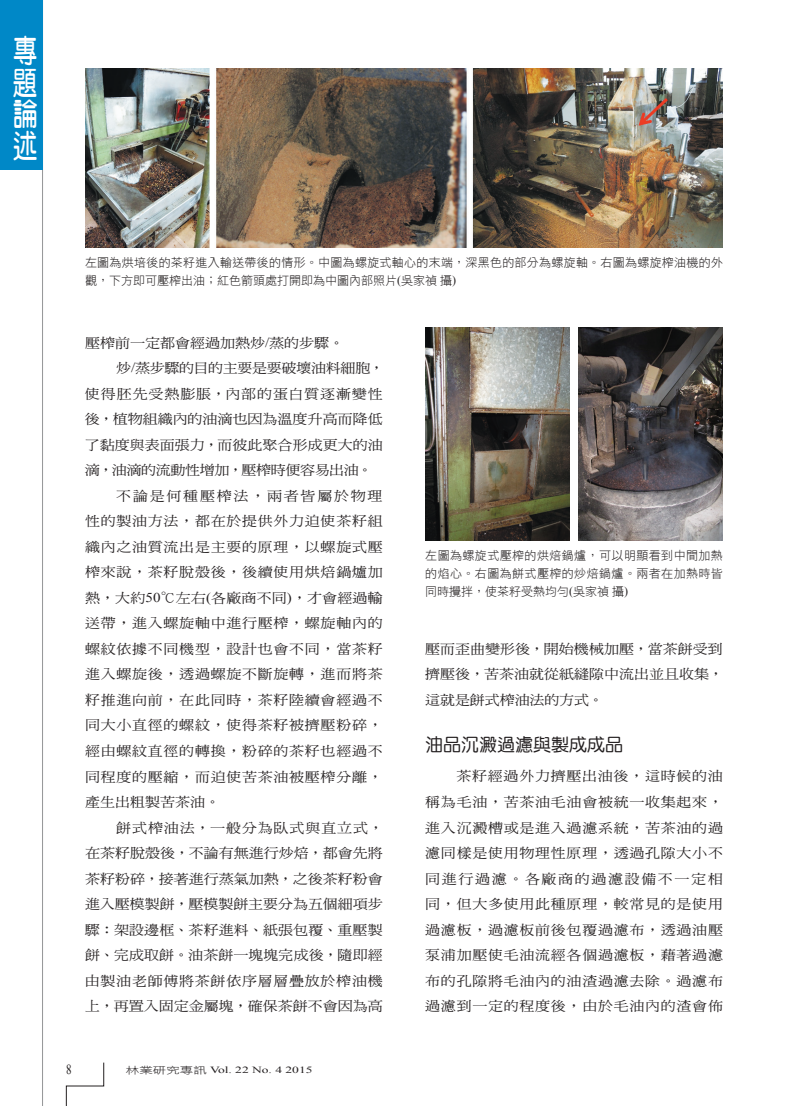
<style>
.page{position:relative;width:808px;height:1106px;background:#fff}
.page>*{position:absolute;margin:0;border:0;box-sizing:border-box;transform-origin:0 0}
.t1{font:31.5px/31.5px "DF Yuan W7 WINP BF";color:#fff;text-align:justify;scale:.77 1}
.t2{font:18px "DF Yuan W5 WINP BF";color:#231f20}
.t3{font:13.8px "Times New Roman";color:#231f20;scale:.8 1}
.t4{font:13.5px/25.5px "DF Ming W5 WINP BF";letter-spacing:.045em;color:#231f20;text-align:justify;scale:1.11 1}
.t5{font:13.5px "DF Ming W5 WINP BF";color:#231f20;scale:1.11 1}
.t6{font:13.5px "DF Ming W5 WINP BF";letter-spacing:.01em;color:#231f20;scale:1.11 1}
.t7{font:13.5px "DF Ming W5 WINP BF";letter-spacing:.005em;color:#231f20;scale:1.11 1}
.t8{font:13.5px "DF Ming W5 WINP BF";letter-spacing:-.02em;color:#231f20;scale:1.11 1}
.t9{font:13.5px "DF Ming W5 WINP BF";letter-spacing:-.005em;color:#231f20;scale:1.11 1}
.t10{font:13.5px "DF Ming W5 WINP BF";letter-spacing:.115em;color:#231f20;scale:1.11 1}
.t11{font:12px/18px "DF Hei W3 WINP BF";letter-spacing:.025em;color:#231f20;text-align:justify}
.t12{font:9.45px "Times New Roman";color:#231f20;scale:1.43 1}
.s1{font-family:"Times New Roman"}
.s2{font-family:"DF Hei W3 WINP BF"}
</style>
<div class="page">
<hr style="left:42px;top:0;width:1px;height:1106px;background:#6c6d70">
<svg style="left:66px;top:1062px;width:38px;height:44px"></svg>
<div style="left:0;top:0;width:43px;height:170px;background:#0088c7"></div>
<img style="left:425px;top:327px;width:145px;height:213px">
<img style="left:578px;top:327px;width:145px;height:213px">
<img style="left:85px;top:68px;width:638px;height:179px">
<h1 class="t1" style="left:13px;top:35px;width:32px">專題論述</h1>
<p class="t11" style="left:85px;top:253px;width:639px">左圖為烘培後的茶籽進入輸送帶後的情形。中圖為螺旋式軸心的末端，深黑色的部分為螺旋軸。右圖為螺旋榨油機的外觀，下方即可壓榨出油；紅色箭頭處打開即為中圖內部照片<span class="s1">(</span>吳家禎攝<span class="s1">)</span></p>
<p class="t5" style="left:85px;top:336px;width:235px">壓榨前一定都會經過加熱炒<span class="s1">/</span>蒸的步驟。</p>
<p class="t8" style="left:116px;top:361px;width:243px">炒<span class="s1">/</span>蒸步驟的目的主要是要破壞油料細胞，</p>
<p class="t4" style="left:85px;top:381px;width:270px">使得胚先受熱膨脹，內部的蛋白質逐漸變性</p>
<p class="t7" style="left:85px;top:412px;width:270px">後，植物組織內的油滴也因為溫度升高而降低</p>
<p class="t5" style="left:85px;top:438px;width:270px">了黏度與表面張力，而彼此聚合形成更大的油</p>
<p class="t8" style="left:85px;top:463px;width:260px">滴，油滴的流動性增加，壓榨時便容易出油。</p>
<p class="t10" style="left:116px;top:489px;width:241px">不論是何種壓榨法，兩者皆屬於物理</p>
<p class="t4" style="left:85px;top:508px;width:270px">性的製油方法，都在於提供外力迫使茶籽組</p>
<p class="t4" style="left:85px;top:534px;width:270px">織內之油質流出是主要的原理，以螺旋式壓</p>
<p class="t4" style="left:85px;top:559px;width:270px">榨來說，茶籽脫殼後，後續使用烘焙鍋爐加</p>
<p class="t6" style="left:85px;top:591px;width:270px">熱，大約<span class="s1">50</span>℃左右<span class="s1">(</span>各廠商不同<span class="s1">)</span>，才會經過輸</p>
<p class="t4" style="left:85px;top:610px;width:270px">送帶，進入螺旋軸中進行壓榨，螺旋軸內的</p>
<p class="t4" style="left:85px;top:636px;width:270px">螺紋依據不同機型，設計也會不同，當茶籽</p>
<p class="t4" style="left:85px;top:661px;width:270px">進入螺旋後，透過螺旋不斷旋轉，進而將茶</p>
<p class="t4" style="left:85px;top:687px;width:270px">籽推進向前，在此同時，茶籽陸續會經過不</p>
<p class="t4" style="left:85px;top:712px;width:270px">同大小直徑的螺紋，使得茶籽被擠壓粉碎，</p>
<p class="t4" style="left:85px;top:738px;width:270px">經由螺紋直徑的轉換，粉碎的茶籽也經過不</p>
<p class="t4" style="left:85px;top:763px;width:270px">同程度的壓縮，而迫使苦茶油被壓榨分離，</p>
<p class="t5" style="left:85px;top:795px;width:123px">產生出粗製苦茶油。</p>
<p class="t4" style="left:116px;top:814px;width:242px">餅式榨油法，一般分為臥式與直立式，</p>
<p class="t5" style="left:85px;top:846px;width:270px">在茶籽脫殼後，不論有無進行炒焙，都會先將</p>
<p class="t5" style="left:85px;top:871px;width:270px">茶籽粉碎，接著進行蒸氣加熱，之後茶籽粉會</p>
<p class="t9" style="left:85px;top:897px;width:270px">進入壓模製餅，壓模製餅主要分為五個細項步</p>
<p class="t6" style="left:85px;top:922px;width:270px">驟：架設邊框、茶籽進料、紙張包覆、重壓製</p>
<p class="t7" style="left:85px;top:948px;width:270px">餅、完成取餅。油茶餅一塊塊完成後，隨即經</p>
<p class="t4" style="left:85px;top:967px;width:270px">由製油老師傅將茶餅依序層層疊放於榨油機</p>
<p class="t5" style="left:85px;top:999px;width:270px">上，再置入固定金屬塊，確保茶餅不會因為高</p>
<p class="t3" style="left:66px;top:1060px;width:8px">8</p>
<p class="t12" style="left:126px;top:1063px;width:132px"><span class="s2">林業研究專訊</span> Vol. 22 No. 4 2015</p>
<p class="t11" style="left:425px;top:546px;width:299px">左圖為螺旋式壓榨的烘焙鍋爐，可以明顯看到中間加熱的焰心。右圖為餅式壓榨的炒焙鍋爐。兩者在加熱時皆同時攪拌，使茶籽受熱均勻<span class="s1">(</span>吳家禎攝<span class="s1">)</span></p>
<p class="t4" style="left:425px;top:636px;width:270px">壓而歪曲變形後，開始機械加壓，當茶餅受到擠壓後，苦茶油就從紙縫隙中流出並且收集，這就是餅式榨油法的方式。</p>
<h2 class="t2" style="left:425px;top:736px;width:199px">油品沉澱過濾與製成成品</h2>
<p class="t4" style="left:425px;top:763px;width:270px;text-indent:31px">茶籽經過外力擠壓出油後，這時候的油稱為毛油，苦茶油毛油會被統一收集起來，進入沉澱槽或是進入過濾系統，苦茶油的過濾同樣是使用物理性原理，透過孔隙大小不同進行過濾。各廠商的過濾設備不一定相同，但大多使用此種原理，較常見的是使用過濾板，過濾板前後包覆過濾布，透過油壓泵浦加壓使毛油流經各個過濾板，藉著過濾布的孔隙將毛油內的油渣過濾去除。過濾布過濾到一定的程度後，由於毛油內的渣會佈</p>
</div>
